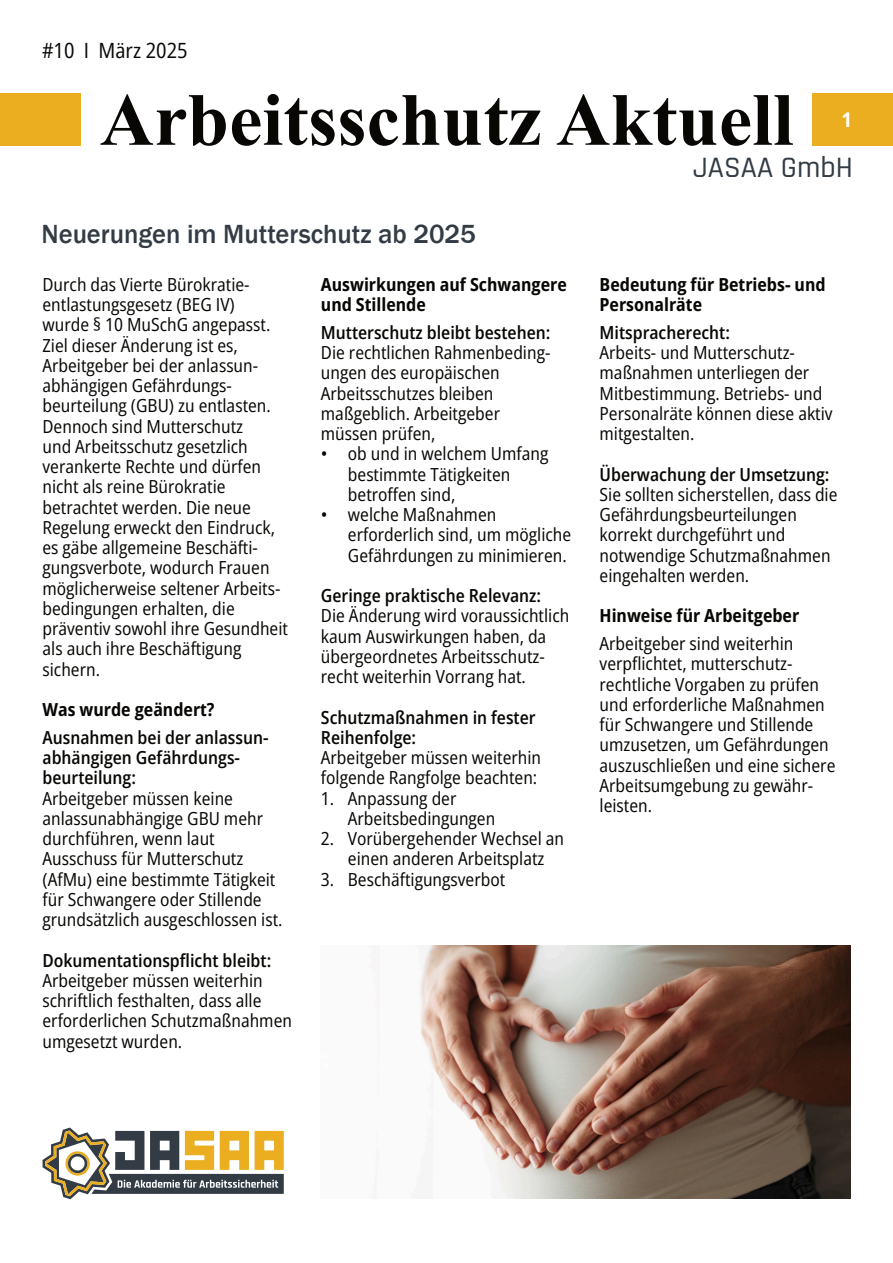
<style>
.page{position:relative;width:893px;height:1263px;background:#fff}
.page>*{position:absolute;margin:0;border:0;box-sizing:border-box;transform-origin:0 0}
.t1{font:700 75px "Times New Roman";color:#080704}
.t2{font:500 30px "Rajdhani";color:#333b45}
.t3{font:500 27px "Franklin Gothic";color:#333b45}
.t4{font:semi-condensed 21px "Open Sans";color:#080704}
.t5{font:700 semi-condensed 20.25px "Open Sans";color:#fff}
.t6{font:semi-condensed 18px/20.2px "Open Sans";color:#080704}
.t7{font:600 semi-condensed 18px/20.2px "Open Sans";color:#080704}
.t8{font:700 semi-condensed 18px/20.2px "Open Sans";color:#080704}
</style>
<div class="page">
<div style="left:0;top:94px;width:81px;height:52px;background:#ebae20"></div>
<div style="left:812px;top:94px;width:81px;height:52px;background:#ebae20"></div>
<svg style="left:43px;top:1127px;width:241px;height:72px"></svg>
<img style="left:420px;top:945px;width:430px;height:254px">
<p class="t4" style="left:42px;top:35px;width:147px">#10 I März 2025</p>
<h1 class="t1" style="left:100px;top:94px;width:695px">Arbeitsschutz Aktuell</h1>
<h2 class="t2" style="left:693px;top:149px;width:162px">JASAA GmbH</h2>
<p class="t5" style="left:842px;top:105px;width:12px">1</p>
<h3 class="t3" style="left:41px;top:225px;width:436px">Neuerungen im Mutterschutz ab 2025</h3>
<p class="t6" style="left:43px;top:274px;width:247px">Durch das Vierte Bürokratie&shy;entlastungsgesetz (BEG IV)<br>wurde § 10 MuSchG angepasst.<br>Ziel dieser Änderung ist es,<br>Arbeitgeber bei der anlassun&shy;abhängigen Gefährdungs&shy;beurteilung (GBU) zu entlasten.<br>Dennoch sind Mutterschutz<br>und Arbeitsschutz gesetzlich verankerte Rechte und dürfen nicht als reine Bürokratie betrachtet werden. Die neue<br>Regelung erweckt den Eindruck, es gäbe allgemeine Beschäfti&shy;gungsverbote, wodurch Frauen möglicherweise seltener Arbeits&shy;bedingungen erhalten, die präventiv sowohl ihre Gesundheit als auch ihre Beschäftigung sichern.</p>
<p class="t8" style="left:43px;top:699px;width:174px">Was wurde geändert?</p>
<p class="t7" style="left:43px;top:727px;width:227px">Ausnahmen bei der anlassun&shy;abhängigen Gefährdungs&shy;beurteilung:</p>
<p class="t6" style="left:43px;top:787px;width:242px">Arbeitgeber müssen keine anlassunabhängige GBU mehr durchführen, wenn laut<br>Ausschuss für Mutterschutz (AfMu) eine bestimmte Tätigkeit für Schwangere oder Stillende grundsätzlich ausgeschlossen ist.</p>
<p class="t7" style="left:43px;top:949px;width:230px">Dokumentationspflicht bleibt:</p>
<p class="t6" style="left:43px;top:970px;width:251px">Arbeitgeber müssen weiterhin schriftlich festhalten, dass alle erforderlichen Schutzmaßnahmen umgesetzt wurden.</p>
<p class="t8" style="left:321px;top:274px;width:247px">Auswirkungen auf Schwangere und Stillende</p>
<p class="t7" style="left:321px;top:322px;width:231px">Mutterschutz bleibt bestehen:</p>
<p class="t6" style="left:321px;top:342px;width:231px">Die rechtlichen Rahmenbeding&shy;ungen des europäischen<br>Arbeitsschutzes bleiben maßgeblich. Arbeitgeber müssen prüfen,</p>
<p class="t6" style="left:348px;top:443px;width:202px;text-indent:-27px">• ob und in welchem Umfang bestimmte Tätigkeiten betroffen sind,</p>
<p class="t6" style="left:348px;top:504px;width:225px;text-indent:-27px">• welche Maßnahmen erforderlich sind, um mögliche<br>Gefährdungen zu minimieren.</p>
<p class="t7" style="left:321px;top:585px;width:222px">Geringe praktische Relevanz:</p>
<p class="t6" style="left:321px;top:605px;width:250px">Die Änderung wird voraussichtlich kaum Auswirkungen haben, da übergeordnetes Arbeitsschutz&shy;recht weiterhin Vorrang hat.</p>
<p class="t7" style="left:321px;top:706px;width:216px">Schutzmaßnahmen in fester<br>Reihenfolge:</p>
<p class="t6" style="left:321px;top:747px;width:222px">Arbeitgeber müssen weiterhin folgende Rangfolge beachten:</p>
<p class="t6" style="left:348px;top:787px;width:149px;text-indent:-27px">1. Anpassung der<br>Arbeitsbedingungen</p>
<p class="t6" style="left:321px;top:828px;width:245px;text-align:center">2. Vorübergehender Wechsel an einen anderen Arbeitsplatz</p>
<p class="t6" style="left:321px;top:868px;width:186px">3. Beschäftigungsverbot</p>
<p class="t8" style="left:600px;top:274px;width:228px">Bedeutung für Betriebs- und<br>Personalräte</p>
<p class="t7" style="left:600px;top:322px;width:132px">Mitspracherecht:</p>
<p class="t6" style="left:600px;top:342px;width:235px">Arbeits- und Mutterschutz&shy;maßnahmen unterliegen der<br>Mitbestimmung. Betriebs- und<br>Personalräte können diese aktiv mitgestalten.</p>
<p class="t7" style="left:600px;top:463px;width:232px">Überwachung der Umsetzung:</p>
<p class="t6" style="left:600px;top:484px;width:239px">Sie sollten sicherstellen, dass die<br>Gefährdungsbeurteilungen korrekt durchgeführt und notwendige Schutzmaßnahmen eingehalten werden.</p>
<p class="t8" style="left:600px;top:605px;width:201px">Hinweise für Arbeitgeber</p>
<p class="t6" style="left:600px;top:633px;width:237px">Arbeitgeber sind weiterhin verpflichtet, mutterschutz&shy;rechtliche Vorgaben zu prüfen und erforderliche Maßnahmen für Schwangere und Stillende umzusetzen, um Gefährdungen auszuschließen und eine sichere<br>Arbeitsumgebung zu gewähr&shy;leisten.</p>
</div>
